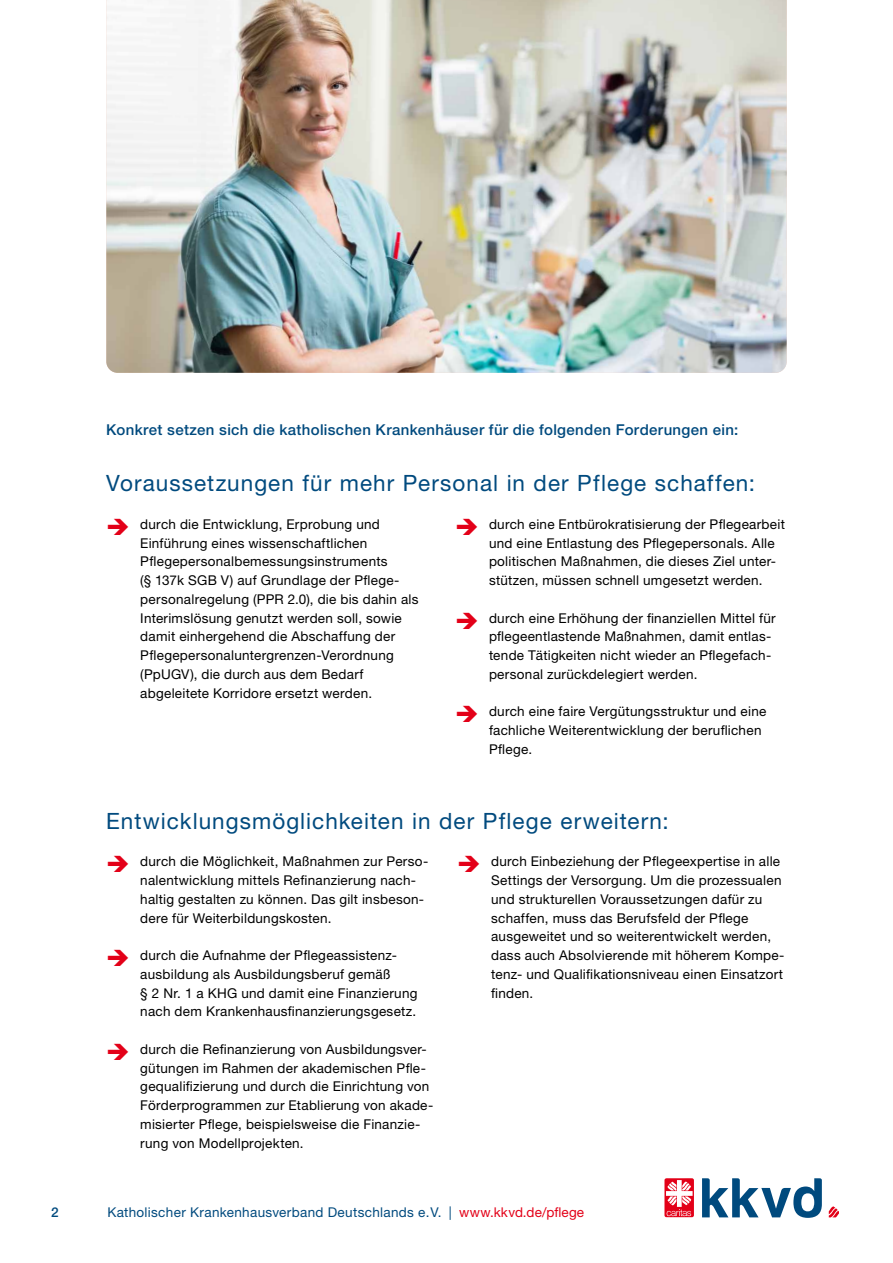
<style>
.page{position:relative;width:893px;height:1263px;background:#fff}
.page>*{position:absolute;margin:0;border:0;box-sizing:border-box;transform-origin:0 0}
.t1{font:22.5px "Helvetica Neue LT Std";letter-spacing:.045em;color:#004a7e}
.t2{font:500 15px "Helvetica Neue LT Std";letter-spacing:.02em;color:#004a7e}
.t3{font:13.5px/18.8px "Helvetica Neue LT Std";letter-spacing:.02em;color:#000}
.t4{font:13.5px "Helvetica Neue LT Std";letter-spacing:.025em;color:#004a7e}
.t5{font:500 13.5px "Helvetica Neue LT Std";color:#004a7e}
.s1{color:#e30018}
</style>
<div class="page">
<svg style="left:664px;top:1178px;width:30px;height:39px"></svg>
<svg style="left:829px;top:1206px;width:10px;height:11px"></svg>
<svg style="left:702px;top:1178px;width:120px;height:40px"></svg>
<img style="left:106px;top:0;width:681px;height:373px">
<p class="t2" style="left:106px;top:421px;width:634px">Konkret setzen sich die katholischen Krankenhäuser für die folgenden Forderungen ein:</p>
<h1 class="t1" style="left:106px;top:469px;width:650px">Voraussetzungen für mehr Personal in der Pflege schaffen:</h1>
<p class="t3" style="left:140px;top:514px;width:280px">durch die Entwicklung, Erprobung und Einführung eines wissenschaftlichen Pflegepersonalbemessungsinstruments<br>(§ 137k SGB V) auf Grundlage der Pflege&shy;personalregelung (PPR 2.0), die bis dahin als Interimslösung genutzt werden soll, sowie damit einhergehend die Abschaffung der Pflegepersonaluntergrenzen-Verordnung (PpUGV), die durch aus dem Bedarf abgeleitete Korridore ersetzt werden.</p>
<p class="t3" style="left:489px;top:514px;width:297px">durch eine Entbürokratisierung der Pflegearbeit und eine Entlastung des Pflegepersonals. Alle politischen Maßnahmen, die dieses Ziel unter&shy;stützen, müssen schnell umgesetzt werden.</p>
<p class="t3" style="left:489px;top:608px;width:288px">durch eine Erhöhung der finanziellen Mittel für pflegeentlastende Maßnahmen, damit entlas&shy;tende Tätigkeiten nicht wieder an Pflegefach&shy;personal zurückdelegiert werden.</p>
<p class="t3" style="left:489px;top:702px;width:279px">durch eine faire Vergütungsstruktur und eine fachliche Weiterentwicklung der beruflichen<br>Pflege.</p>
<h1 class="t1" style="left:106px;top:807px;width:564px">Entwicklungsmöglichkeiten in der Pflege erweitern:</h1>
<p class="t3" style="left:140px;top:852px;width:290px">durch die Möglichkeit, Maßnahmen zur Perso&shy;nalentwicklung mittels Refinanzierung nach&shy;haltig gestalten zu können. Das gilt insbeson&shy;dere für Weiterbildungskosten.</p>
<p class="t3" style="left:140px;top:946px;width:279px">durch die Aufnahme der Pflegeassistenz&shy;ausbildung als Ausbildungsberuf gemäß<br>§ 2 Nr. 1 a KHG und damit eine Finanzierung nach dem Krankenhausfinanzierungsgesetz.</p>
<p class="t3" style="left:140px;top:1039px;width:294px">durch die Refinanzierung von Ausbildungsver&shy;gütungen im Rahmen der akademischen Pfle&shy;gequalifizierung und durch die Einrichtung von Förderprogrammen zur Etablierung von akade&shy;misierter Pflege, beispielsweise die Finanzie&shy;rung von Modellprojekten.</p>
<p class="t3" style="left:491px;top:852px;width:295px">durch Einbeziehung der Pflegeexpertise in alle Settings der Versorgung. Um die prozessualen und strukturellen Voraussetzungen dafür zu schaffen, muss das Berufsfeld der Pflege ausgeweitet und so weiterentwickelt werden, dass auch Absolvierende mit höherem Kompe&shy;tenz- und Qualifikationsniveau einen Einsatzort finden.</p>
<p class="t5" style="left:51px;top:1204px;width:9px">2</p>
<p class="t4" style="left:107px;top:1204px;width:478px">Katholischer Krankenhausverband Deutschlands e.V. | <span class="s1">www.kkvd.de/pflege</span></p>
</div>
